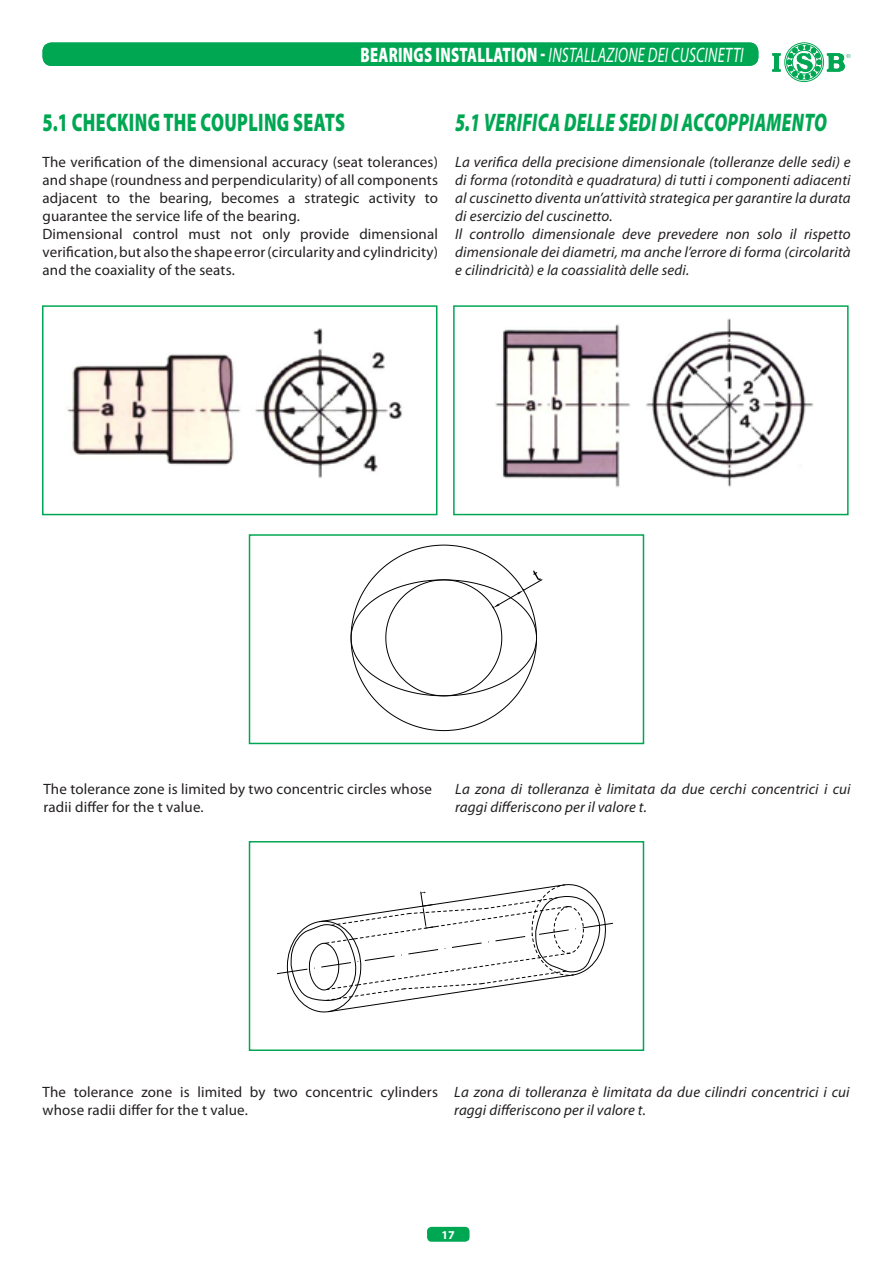
<style>
.page{position:relative;width:893px;height:1263px;background:#fff}
.page>*{position:absolute;margin:0;border:0;box-sizing:border-box;transform-origin:0 0}
.t1{font:italic 900 25.5px "Myriad Pro";letter-spacing:.02em;color:#00a753;scale:.7 1}
.t2{font:900 25.5px "Myriad Pro";letter-spacing:.02em;color:#00a753;scale:.7 1}
.t3{font:italic 21px "Myriad Pro";letter-spacing:.02em;color:#fff;scale:.7 1}
.t4{font:italic 15px/18px "Myriad Pro";letter-spacing:.01em;color:#231f20}
.t5{font:15px/18px "Myriad Pro";letter-spacing:.01em;color:#231f20}
.t6{font:700 12px "Myriad Pro";color:#fff}
.s1{font-weight:900;font-style:normal}
</style>
<div class="page">
<svg style="left:772px;top:42px;width:78px;height:40px"></svg>
<div style="left:427px;top:1227px;width:43px;height:15px;background:#00a753;border-radius:4px"></div>
<div style="left:43px;top:43px;width:715px;height:23px;background:#00a753;border-radius:9px"></div>
<img style="left:67px;top:328px;width:336px;height:150px">
<div style="left:42px;top:305px;width:395px;height:210px;border:2px solid #00a753"></div>
<img style="left:495px;top:318px;width:319px;height:170px">
<div style="left:453px;top:305px;width:396px;height:210px;border:2px solid #00a753"></div>
<svg style="left:277px;top:884px;width:336px;height:129px"></svg>
<div style="left:249px;top:841px;width:395px;height:210px;border:2px solid #00a753"></div>
<svg style="left:351px;top:545px;width:191px;height:186px"></svg>
<div style="left:249px;top:534px;width:395px;height:210px;border:2px solid #00a753"></div>
<h2 class="t3" style="left:361px;top:44px;width:549px"><span class="s1">BEARINGS INSTALLATION -</span> INSTALLAZIONE DEI CUSCINETTI</h2>
<h1 class="t2" style="left:43px;top:107px;width:434px">5.1 CHECKING THE COUPLING SEATS</h1>
<p class="t5" style="left:43px;top:152px;width:397px">The verification of the dimensional accuracy (seat tolerances) and shape (roundness and perpendicularity) of all components adjacent to the bearing, becomes a strategic activity to guarantee the service life of the bearing.<br>Dimensional control must not only provide dimensional verification, but also the shape error (circularity and cylindricity) and the coaxiality of the seats.</p>
<h1 class="t1" style="left:455px;top:108px;width:533px">5.1 VERIFICA DELLE SEDI DI ACCOPPIAMENTO</h1>
<p class="t4" style="left:455px;top:153px;width:397px">La verifica della precisione dimensionale (tolleranze delle sedi) e di forma (rotondità e quadratura) di tutti i componenti adiacenti al cuscinetto diventa un’attività strategica per garantire la durata di esercizio del cuscinetto.<br>Il controllo dimensionale deve prevedere non solo il rispetto dimensionale dei diametri, ma anche l’errore di forma (circolarità e cilindricità) e la coassialità delle sedi.</p>
<p class="t5" style="left:43px;top:780px;width:390px">The tolerance zone is limited by two concentric circles whose radii differ for the t value.</p>
<p class="t4" style="left:455px;top:781px;width:397px">La zona di tolleranza è limitata da due cerchi concentrici i cui raggi differiscono per il valore t.</p>
<p class="t5" style="left:43px;top:1083px;width:397px">The tolerance zone is limited by two concentric cylinders whose radii differ for the t value.</p>
<p class="t4" style="left:454px;top:1083px;width:397px">La zona di tolleranza è limitata da due cilindri concentrici i cui raggi differiscono per il valore t.</p>
<p class="t6" style="left:442px;top:1227px;width:15px">17</p>
</div>
